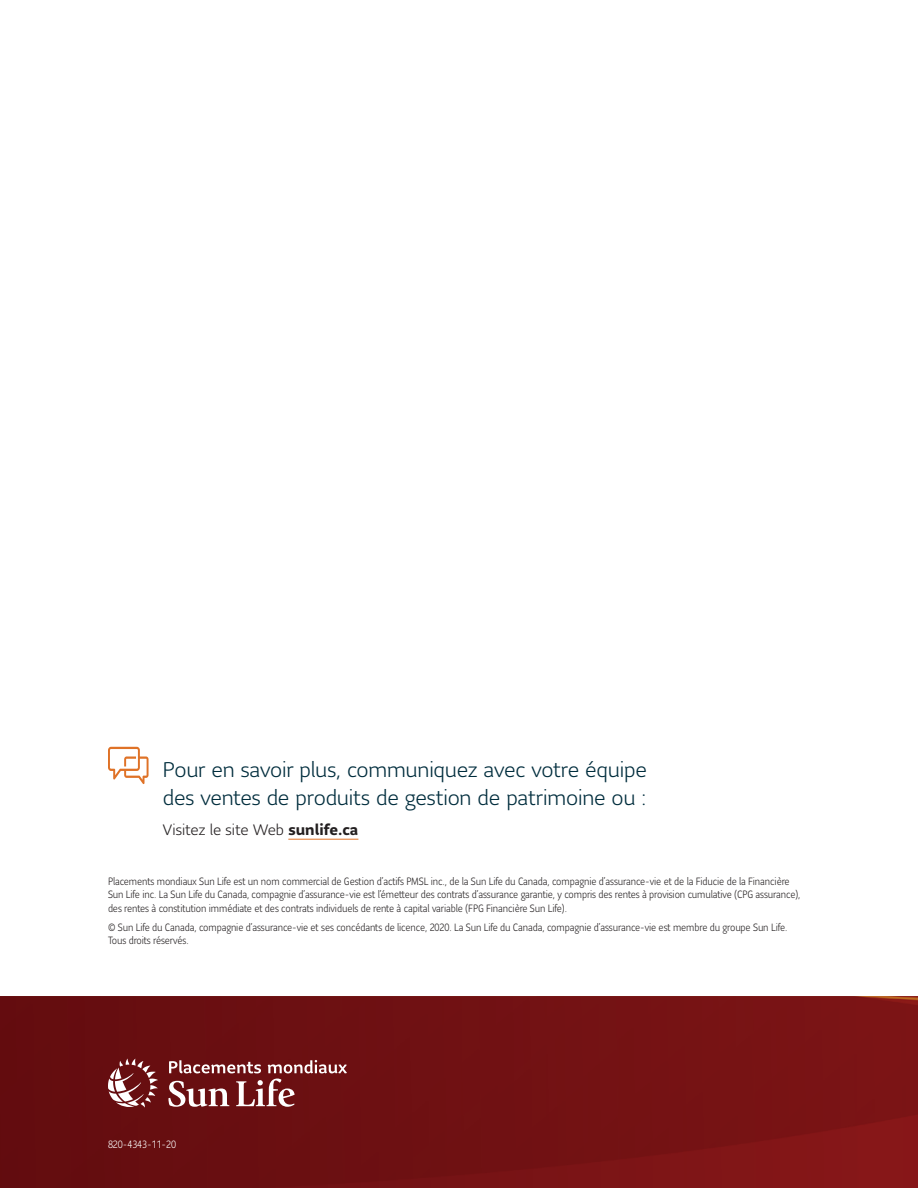
<style>
.page{position:relative;width:918px;height:1188px;background:#fff}
.page>*{position:absolute;margin:0;border:0;box-sizing:border-box;transform-origin:0 0}
.t1{font:300 21px/28.5px "Sun Life Sans";letter-spacing:-.01em;color:#002d3d}
.t2{font:300 15px "Sun Life Sans";color:#231f20}
.t3{font:300 10.5px/13.5px "Sun Life Sans Condensed";letter-spacing:-.01em;color:#231f20}
.t4{font:300 10.5px "Sun Life Sans Condensed";letter-spacing:-.01em;color:#fff}
.s1{font-weight:700}
</style>
<div class="page">
<img style="left:0;top:996px;width:918px;height:192px">
<svg style="left:108px;top:747px;width:41px;height:37px"></svg>
<svg style="left:169px;top:1060px;width:92px;height:13px"></svg>
<svg style="left:268px;top:1060px;width:79px;height:13px"></svg>
<svg style="left:108px;top:1059px;width:50px;height:48px"></svg>
<svg style="left:168px;top:1081px;width:61px;height:26px"></svg>
<svg style="left:236px;top:1079px;width:59px;height:28px"></svg>
<hr style="left:288px;top:839px;width:70px;height:1px;background:#df7227">
<h1 class="t1" style="left:163px;top:755px;width:486px">Pour en savoir plus, communiquez avec votre équipe des ventes de produits de gestion de patrimoine ou :</h1>
<h2 class="t2" style="left:163px;top:819px;width:197px">Visitez le site Web <span class="s1">sunlife.ca</span></h2>
<p class="t3" style="left:108px;top:874px;width:694px">Placements mondiaux Sun Life est un nom commercial de Gestion d’actifs PMSL inc., de la Sun Life du Canada, compagnie d’assurance-vie et de la Fiducie de la Financière<br>Sun Life inc. La Sun Life du Canada, compagnie d’assurance-vie est l’émetteur des contrats d’assurance garantie, y compris des rentes à provision cumulative (CPG assurance), des rentes à constitution immédiate et des contrats individuels de rente à capital variable (FPG Financière Sun Life).</p>
<p class="t3" style="left:108px;top:920px;width:681px">© Sun Life du Canada, compagnie d’assurance-vie et ses concédants de licence, 2020. La Sun Life du Canada, compagnie d’assurance-vie est membre du groupe Sun Life.<br>Tous droits réservés.</p>
<p class="t4" style="left:108px;top:1137px;width:70px">820-4343-11-20</p>
</div>
